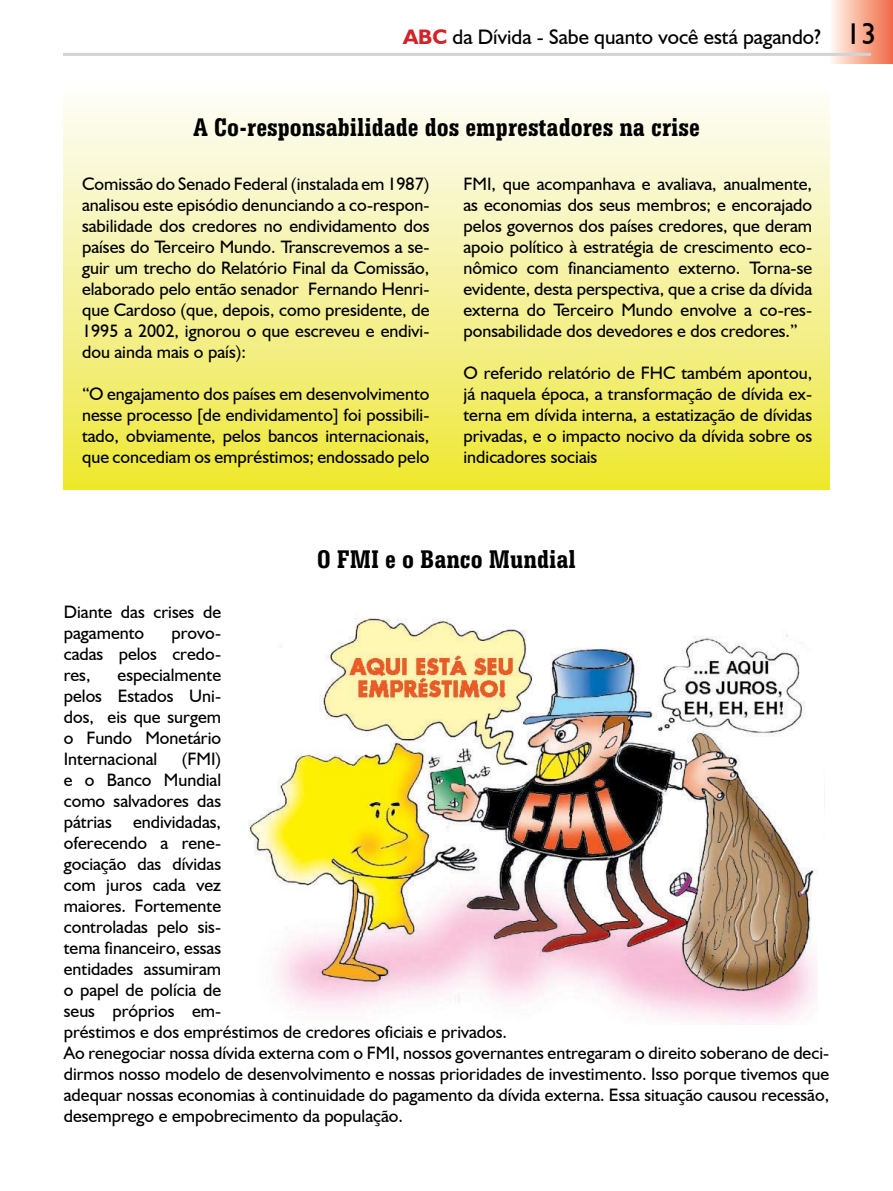
<style>
.page{position:relative;width:893px;height:1191px;background:#fff}
.page>*{position:absolute;margin:0;border:0;box-sizing:border-box;transform-origin:0 0}
.t1{font:700 condensed 27px "Serifa BT";color:#000}
.t2{font:21px "Humanist 521 BT";color:#000}
.t3{font:18px/21px "Humanist 521 BT";color:#000;text-align:justify}
.s1{font-weight:700;color:#d2232a}
.s2{font-size:30px}
</style>
<div class="page">
<div style="left:829px;top:0;width:64px;height:64px;background:linear-gradient(to right,#fffbf2,#f26b48)"></div>
<hr style="left:63px;top:53px;width:808px;height:3px;background:#d1d3d4">
<div style="left:64px;top:85px;width:765px;height:404px;background:linear-gradient(to bottom,#fdfdff,#eee738)"></div>
<img style="left:248px;top:618px;width:570px;height:406px">
<p class="t2" style="left:403px;top:24px;width:475px"><span class="s1">ABC</span> da Dívida - Sabe quanto você está pagando? <span class="s2">13</span></p>
<h1 class="t1" style="left:193px;top:110px;width:508px">A Co-responsabilidade dos emprestadores na crise</h1>
<p class="t3" style="left:463px;top:173px;width:350px">FMI, que acompanhava e avaliava, anualmente, as economias dos seus membros; e encorajado pelos governos dos países credores, que deram apoio político à estratégia de crescimento eco&shy;nômico com financiamento externo. Torna-se evidente, desta perspectiva, que a crise da dívida externa do Terceiro Mundo envolve a co-res&shy;ponsabilidade dos devedores e dos credores.”</p>
<p class="t3" style="left:463px;top:362px;width:350px">O referido relatório de FHC também apontou, já naquela época, a transformação de dívida ex&shy;terna em dívida interna, a estatização de dívidas privadas, e o impacto nocivo da dívida sobre os indicadores sociais</p>
<p class="t3" style="left:82px;top:173px;width:349px">Comissão do Senado Federal (instalada em 1987) analisou este episódio denunciando a co-respon&shy;sabilidade dos credores no endividamento dos países do Terceiro Mundo. Transcrevemos a se&shy;guir um trecho do Relatório Final da Comissão, elaborado pelo então senador Fernando Henri&shy;que Cardoso (que, depois, como presidente, de 1995 a 2002, ignorou o que escreveu e endivi&shy;dou ainda mais o país):</p>
<p class="t3" style="left:82px;top:383px;width:349px">“O engajamento dos países em desenvolvimento nesse processo [de endividamento] foi possibili&shy;tado, obviamente, pelos bancos internacionais, que concediam os empréstimos; endossado pelo</p>
<h1 class="t1" style="left:317px;top:542px;width:260px">O FMI e o Banco Mundial</h1>
<p class="t3" style="left:64px;top:601px;width:159px">Diante das crises de pagamento</p>
<p class="t3" style="left:64px;top:622px;width:159px;text-indent:108px">provo&shy;cadas pelos credo&shy;res,</p>
<p class="t3" style="left:64px;top:664px;width:159px;text-indent:54px">especialmente pelos Estados Uni&shy;dos, eis que surgem o Fundo Monetário Internacional</p>
<p class="t3" style="left:64px;top:748px;width:767px;text-align:left;text-indent:118px">(FMI)<br>e o Banco Mundial<br>como salvadores das<br>pátrias endividadas,<br>oferecendo a rene-<br>gociação das dívidas<br>com juros cada vez<br>maiores. Fortemente<br>controladas pelo sis-<br>tema financeiro, essas<br>entidades assumiram<br>o papel de polícia de<br>seus próprios em-<br>préstimos e dos empréstimos de credores oficiais e privados.<br>Ao renegociar nossa dívida externa com o FMI, nossos governantes entregaram o direito soberano de deci&shy;dirmos nosso modelo de desenvolvimento e nossas prioridades de investimento. Isso porque tivemos que adequar nossas economias à continuidade do pagamento da dívida externa. Essa situação causou recessão, desemprego e empobrecimento da população.</p>
</div>
